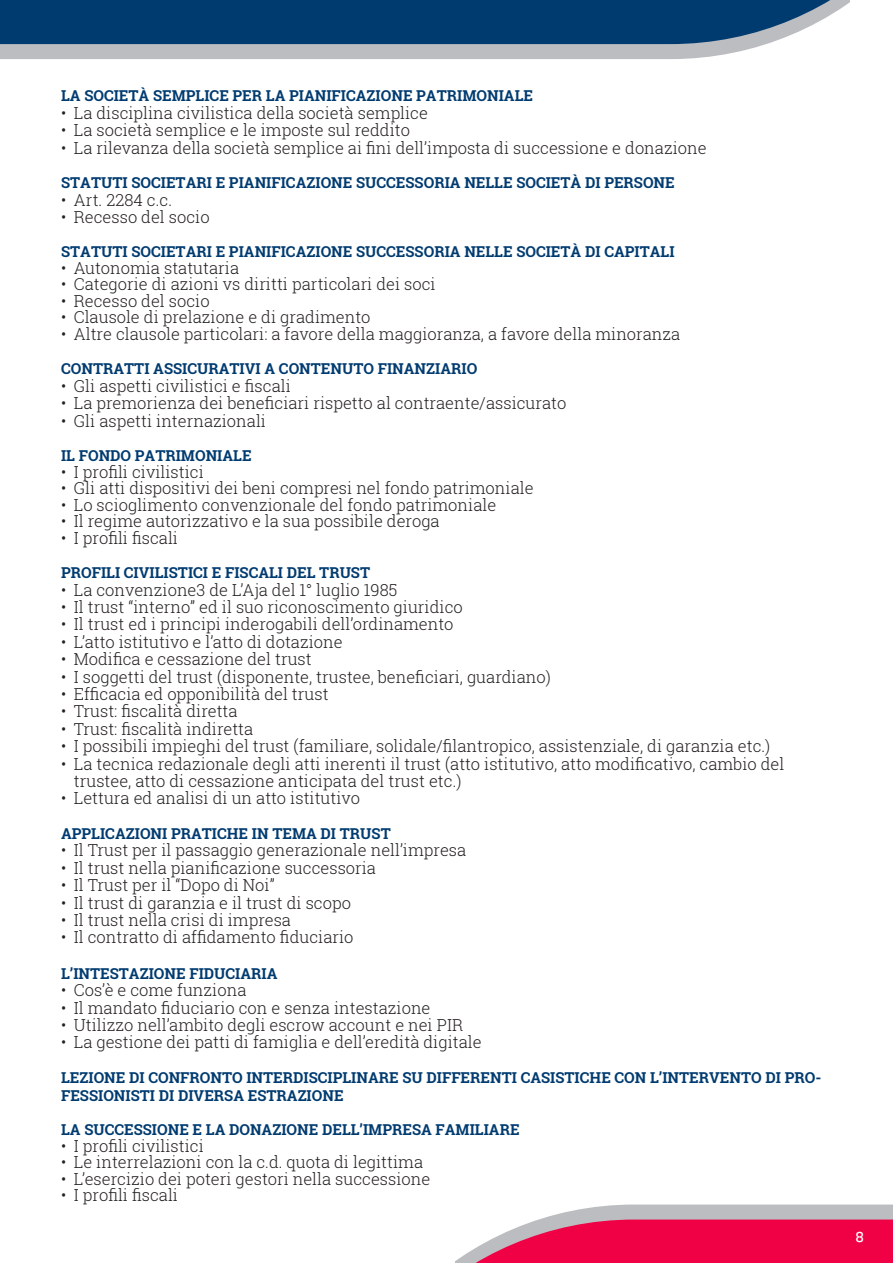
<style>
.page{position:relative;width:893px;height:1263px;background:#fff}
.page>*{position:absolute;margin:0;border:0;box-sizing:border-box;transform-origin:0 0}
.t1{font:300 16.5px/17.4px "Roboto Slab";color:#231f20}
.t2{font:700 15px/17.4px "Roboto Slab";color:#003b70}
.t3{font:15px "Knockout HTF31 Junior Middlewt";color:#fff}
</style>
<div class="page">
<svg style="left:455px;top:1204px;width:438px;height:59px;background:#e5527d"></svg>
<svg style="left:0;top:44px;width:766px;height:15px;background:#bdbec2"></svg>
<svg style="left:0;top:0;width:849px;height:44px;background:#114878"></svg>
<p class="t2" style="left:61px;top:87px;width:473px">LA SOCIETÀ SEMPLICE PER LA PIANIFICAZIONE PATRIMONIALE</p>
<p class="t1" style="left:61px;top:104px;width:368px">• La disciplina civilistica della società semplice</p>
<p class="t1" style="left:61px;top:121px;width:350px">• La società semplice e le imposte sul reddito</p>
<p class="t1" style="left:61px;top:139px;width:647px">• La rilevanza della società semplice ai fini dell’imposta di successione e donazione</p>
<p class="t2" style="left:61px;top:174px;width:615px">STATUTI SOCIETARI E PIANIFICAZIONE SUCCESSORIA NELLE SOCIETÀ DI PERSONE</p>
<p class="t1" style="left:61px;top:190px;width:112px">• Art. 2284 c.c.</p>
<p class="t1" style="left:61px;top:208px;width:150px">• Recesso del socio</p>
<p class="t2" style="left:61px;top:243px;width:615px">STATUTI SOCIETARI E PIANIFICAZIONE SUCCESSORIA NELLE SOCIETÀ DI CAPITALI</p>
<p class="t1" style="left:61px;top:259px;width:179px">• Autonomia statutaria</p>
<p class="t1" style="left:61px;top:275px;width:376px">• Categorie di azioni vs diritti particolari dei soci</p>
<p class="t1" style="left:61px;top:292px;width:150px">• Recesso del socio</p>
<p class="t1" style="left:61px;top:308px;width:311px">• Clausole di prelazione e di gradimento</p>
<p class="t1" style="left:61px;top:325px;width:621px">• Altre clausole particolari: a favore della maggioranza, a favore della minoranza</p>
<p class="t2" style="left:61px;top:360px;width:418px">CONTRATTI ASSICURATIVI A CONTENUTO FINANZIARIO</p>
<p class="t1" style="left:61px;top:377px;width:231px">• Gli aspetti civilistici e fiscali</p>
<p class="t1" style="left:61px;top:394px;width:507px">• La premorienza dei beneficiari rispetto al contraente/assicurato</p>
<p class="t1" style="left:61px;top:412px;width:206px">• Gli aspetti internazionali</p>
<p class="t2" style="left:61px;top:447px;width:192px">IL FONDO PATRIMONIALE</p>
<p class="t1" style="left:61px;top:462px;width:144px">• I profili civilistici</p>
<p class="t1" style="left:61px;top:479px;width:474px">• Gli atti dispositivi dei beni compresi nel fondo patrimoniale</p>
<p class="t1" style="left:61px;top:495px;width:437px">• Lo scioglimento convenzionale del fondo patrimoniale</p>
<p class="t1" style="left:61px;top:512px;width:380px">• Il regime autorizzativo e la sua possibile deroga</p>
<p class="t1" style="left:61px;top:528px;width:118px">• I profili fiscali</p>
<p class="t2" style="left:61px;top:564px;width:311px">PROFILI CIVILISTICI E FISCALI DEL TRUST</p>
<p class="t1" style="left:61px;top:580px;width:338px">• La convenzione3 de L’Aja del 1° luglio 1985</p>
<p class="t1" style="left:61px;top:598px;width:403px">• Il trust “interno” ed il suo riconoscimento giuridico</p>
<p class="t1" style="left:61px;top:615px;width:394px">• Il trust ed i principi inderogabili dell’ordinamento</p>
<p class="t1" style="left:61px;top:633px;width:283px">• L’atto istitutivo e l’atto di dotazione</p>
<p class="t1" style="left:61px;top:650px;width:252px">• Modifica e cessazione del trust</p>
<p class="t1" style="left:61px;top:667px;width:491px">• I soggetti del trust (disponente, trustee, beneficiari, guardiano)</p>
<p class="t1" style="left:61px;top:685px;width:269px">• Efficacia ed opponibilità del trust</p>
<p class="t1" style="left:61px;top:702px;width:178px">• Trust: fiscalità diretta</p>
<p class="t1" style="left:61px;top:720px;width:194px">• Trust: fiscalità indiretta</p>
<p class="t1" style="left:61px;top:737px;width:711px">• I possibili impieghi del trust (familiare, solidale/filantropico, assistenziale, di garanzia etc.)</p>
<p class="t1" style="left:74px;top:754px;width:712px;text-indent:-13px">• La tecnica redazionale degli atti inerenti il trust (atto istitutivo, atto modificativo, cambio del trustee, atto di cessazione anticipata del trust etc.)</p>
<p class="t1" style="left:61px;top:789px;width:300px">• Lettura ed analisi di un atto istitutivo</p>
<p class="t2" style="left:61px;top:824px;width:331px">APPLICAZIONI PRATICHE IN TEMA DI TRUST</p>
<p class="t1" style="left:61px;top:841px;width:407px">• Il Trust per il passaggio generazionale nell’impresa</p>
<p class="t1" style="left:61px;top:858px;width:316px">• Il trust nella pianificazione successoria</p>
<p class="t1" style="left:61px;top:876px;width:215px">• Il Trust per il “Dopo di Noi”</p>
<p class="t1" style="left:61px;top:893px;width:291px">• Il trust di garanzia e il trust di scopo</p>
<p class="t1" style="left:61px;top:911px;width:231px">• Il trust nella crisi di impresa</p>
<p class="t1" style="left:61px;top:928px;width:294px">• Il contratto di affidamento fiduciario</p>
<p class="t2" style="left:61px;top:964px;width:218px">L’INTESTAZIONE FIDUCIARIA</p>
<p class="t1" style="left:61px;top:981px;width:187px">• Cos’è e come funziona</p>
<p class="t1" style="left:61px;top:998px;width:371px">• Il mandato fiduciario con e senza intestazione</p>
<p class="t1" style="left:61px;top:1016px;width:404px">• Utilizzo nell’ambito degli escrow account e nei PIR</p>
<p class="t1" style="left:61px;top:1033px;width:422px">• La gestione dei patti di famiglia e dell’eredità digitale</p>
<p class="t2" style="left:61px;top:1069px;width:762px">LEZIONE DI CONFRONTO INTERDISCIPLINARE SU DIFFERENTI CASISTICHE CON L’INTERVENTO DI PRO-<br>FESSIONISTI DI DIVERSA ESTRAZIONE</p>
<p class="t2" style="left:61px;top:1121px;width:460px">LA SUCCESSIONE E LA DONAZIONE DELL’IMPRESA FAMILIARE</p>
<p class="t1" style="left:61px;top:1137px;width:144px">• I profili civilistici</p>
<p class="t1" style="left:61px;top:1153px;width:364px">• Le interrelazioni con la c.d. quota di legittima</p>
<p class="t1" style="left:61px;top:1170px;width:371px">• L’esercizio dei poteri gestori nella successione</p>
<p class="t1" style="left:61px;top:1186px;width:118px">• I profili fiscali</p>
<p class="t3" style="left:855px;top:1229px;width:10px">8</p>
</div>
